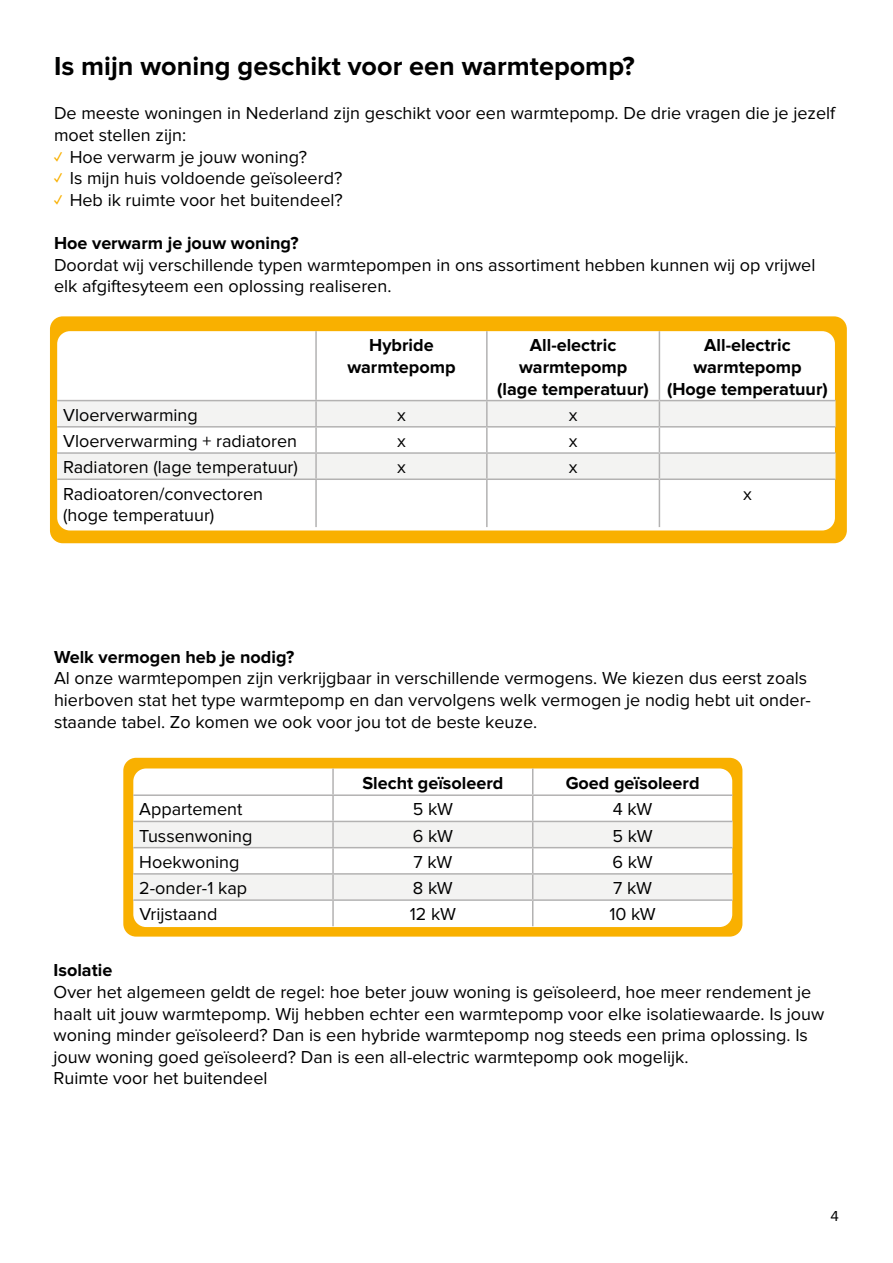
<style>
.page{position:relative;width:893px;height:1263px;background:#fff}
.page>*{position:absolute;margin:0;border:0;box-sizing:border-box;transform-origin:0 0}
.t1{font:700 27px "Proxima Nova";color:#000}
.t2{font:18px/21.6px "Proxima Nova";color:#000}
.t3{font:700 18px/21.6px "Proxima Nova";color:#000;text-align:center}
.t4{font:15px "Proxima Nova";color:#000}
.s1{font-weight:700;font-size:15px;color:#f9b000}
</style>
<div class="page">
<div style="left:123px;top:758px;width:619px;height:178px;background:#f9b000;border-radius:13px"></div>
<div style="left:50px;top:316px;width:797px;height:227px;background:#f9b000;border-radius:13px"></div>
<div style="left:57px;top:331px;width:778px;height:199px;background:#fff;border-radius:13px"></div>
<hr style="left:315px;top:331px;width:2px;height:69px;background:#b3b2b2">
<hr style="left:486px;top:331px;width:2px;height:69px;background:#b3b2b2">
<hr style="left:659px;top:331px;width:1px;height:69px;background:#b3b2b2">
<hr style="left:57px;top:400px;width:259px;height:1px;background:#b3b2b2">
<hr style="left:316px;top:400px;width:171px;height:1px;background:#b3b2b2">
<hr style="left:487px;top:400px;width:172px;height:1px;background:#b3b2b2">
<hr style="left:659px;top:400px;width:176px;height:1px;background:#b3b2b2">
<svg style="left:57px;top:401px;width:778px;height:77px"></svg>
<hr style="left:57px;top:478px;width:259px;height:2px;background:#b3b2b2">
<hr style="left:316px;top:478px;width:171px;height:2px;background:#b3b2b2">
<hr style="left:315px;top:480px;width:2px;height:47px;background:#b3b2b2">
<hr style="left:487px;top:478px;width:172px;height:2px;background:#b3b2b2">
<hr style="left:486px;top:480px;width:2px;height:47px;background:#b3b2b2">
<hr style="left:659px;top:478px;width:176px;height:2px;background:#b3b2b2">
<hr style="left:659px;top:480px;width:1px;height:47px;background:#b3b2b2">
<svg style="left:133px;top:768px;width:599px;height:158px;background:#f7f6f5"></svg>
<h1 class="t1" style="left:54px;top:51px;width:582px">Is mijn woning geschikt voor een warmtepomp?</h1>
<p class="t2" style="left:54px;top:103px;width:783px">De meeste woningen in Nederland zijn geschikt voor een warmtepomp. De drie vragen die je jezelf moet stellen zijn:</p>
<p class="t2" style="left:54px;top:147px;width:255px"><span class="s1">✓</span> Hoe verwarm je jouw woning?</p>
<p class="t2" style="left:54px;top:168px;width:290px"><span class="s1">✓</span> Is mijn huis voldoende geïsoleerd?</p>
<p class="t2" style="left:54px;top:190px;width:290px"><span class="s1">✓</span> Heb ik ruimte voor het buitendeel?</p>
<p class="t3" style="left:54px;top:233px;width:246px">Hoe verwarm je jouw woning?</p>
<p class="t2" style="left:54px;top:255px;width:763px">Doordat wij verschillende typen warmtepompen in ons assortiment hebben kunnen wij op vrijwel elk afgiftesyteem een oplossing realiseren.</p>
<p class="t3" style="left:347px;top:335px;width:110px">Hybride warmtepomp</p>
<p class="t3" style="left:497px;top:335px;width:153px">All-electric warmtepomp (lage temperatuur)</p>
<p class="t3" style="left:667px;top:335px;width:162px">All-electric warmtepomp (Hoge temperatuur)</p>
<p class="t2" style="left:63px;top:405px;width:136px">Vloerverwarming</p>
<p class="t2" style="left:397px;top:405px;width:10px">x</p>
<p class="t2" style="left:569px;top:405px;width:10px">x</p>
<p class="t2" style="left:63px;top:431px;width:235px">Vloerverwarming + radiatoren</p>
<p class="t2" style="left:397px;top:431px;width:10px">x</p>
<p class="t2" style="left:569px;top:431px;width:10px">x</p>
<p class="t2" style="left:63px;top:457px;width:236px">Radiatoren (lage temperatuur)</p>
<p class="t2" style="left:397px;top:457px;width:10px">x</p>
<p class="t2" style="left:569px;top:457px;width:10px">x</p>
<p class="t2" style="left:63px;top:483px;width:201px">Radioatoren/convectoren (hoge temperatuur)</p>
<p class="t2" style="left:743px;top:483px;width:10px">x</p>
<p class="t3" style="left:54px;top:646px;width:242px">Welk vermogen heb je nodig?</p>
<p class="t2" style="left:54px;top:668px;width:758px">Al onze warmtepompen zijn verkrijgbaar in verschillende vermogens. We kiezen dus eerst zoals hierboven stat het type warmtepomp en dan vervolgens welk vermogen je nodig hebt uit onder&shy;staande tabel. Zo komen we ook voor jou tot de beste keuze.</p>
<p class="t3" style="left:362px;top:772px;width:142px">Slecht geïsoleerd</p>
<p class="t3" style="left:566px;top:772px;width:135px">Goed geïsoleerd</p>
<p class="t2" style="left:139px;top:799px;width:105px">Appartement</p>
<p class="t2" style="left:413px;top:799px;width:42px">5 kW</p>
<p class="t2" style="left:613px;top:799px;width:41px">4 kW</p>
<p class="t2" style="left:139px;top:826px;width:115px">Tussenwoning</p>
<p class="t2" style="left:413px;top:826px;width:42px">6 kW</p>
<p class="t2" style="left:613px;top:826px;width:42px">5 kW</p>
<p class="t2" style="left:139px;top:852px;width:102px">Hoekwoning</p>
<p class="t2" style="left:414px;top:852px;width:40px">7 kW</p>
<p class="t2" style="left:613px;top:852px;width:42px">6 kW</p>
<p class="t2" style="left:139px;top:878px;width:109px">2-onder-1 kap</p>
<p class="t2" style="left:413px;top:878px;width:41px">8 kW</p>
<p class="t2" style="left:613px;top:878px;width:40px">7 kW</p>
<p class="t2" style="left:139px;top:904px;width:80px">Vrijstaand</p>
<p class="t2" style="left:410px;top:904px;width:48px">12 kW</p>
<p class="t2" style="left:609px;top:904px;width:48px">10 kW</p>
<p class="t3" style="left:54px;top:960px;width:60px">Isolatie</p>
<p class="t2" style="left:54px;top:982px;width:772px">Over het algemeen geldt de regel: hoe beter jouw woning is geïsoleerd, hoe meer rendement je haalt uit jouw warmtepomp. Wij hebben echter een warmtepomp voor elke isolatiewaarde. Is jouw woning minder geïsoleerd? Dan is een hybride warmtepomp nog steeds een prima oplossing. Is jouw woning goed geïsoleerd? Dan is een all-electric warmtepomp ook mogelijk.<br>Ruimte voor het buitendeel</p>
<p class="t4" style="left:831px;top:1209px;width:10px">4</p>
</div>
